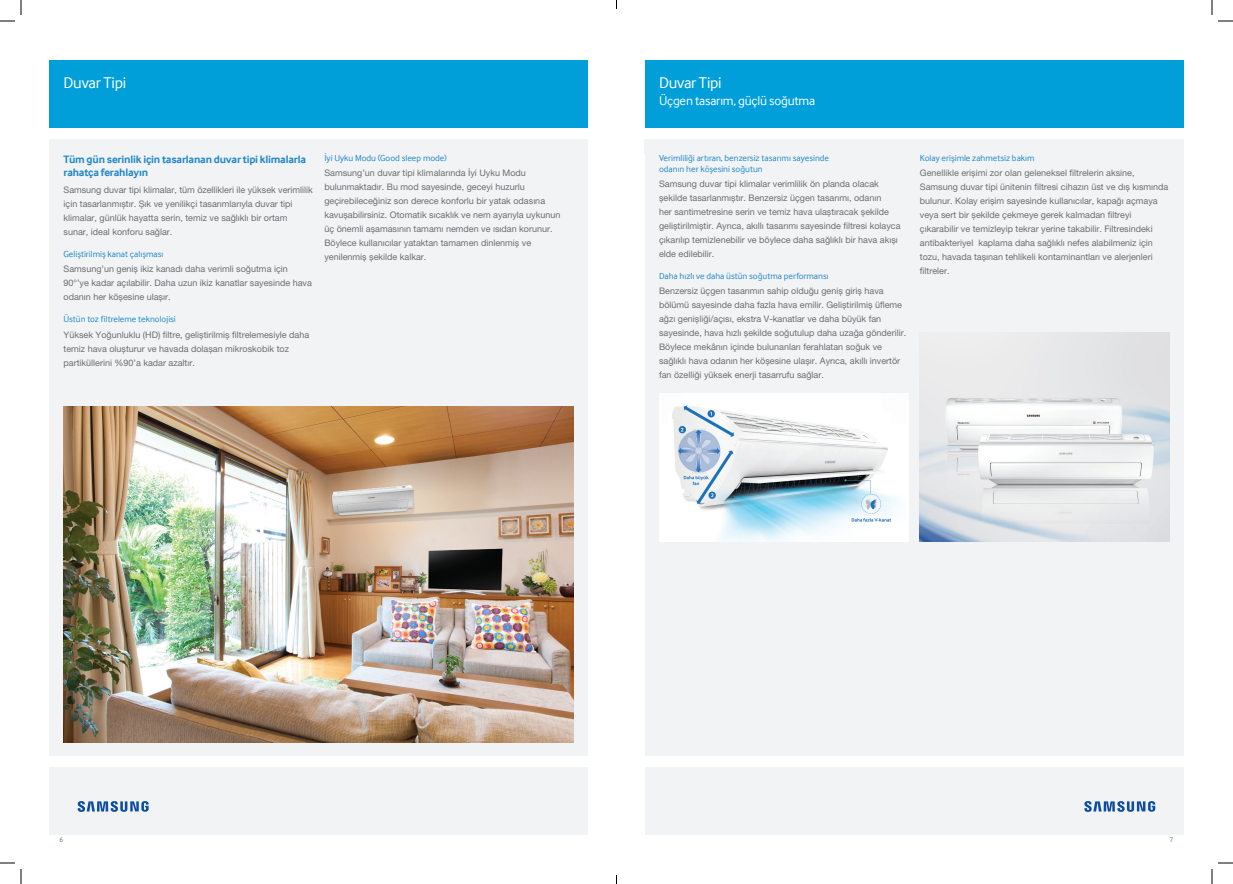
<style>
.page{position:relative;width:1233px;height:884px;background:#fff}
.page>*{position:absolute;margin:0;border:0;box-sizing:border-box;transform-origin:0 0}
.t1{font:16px "Samsung Inter Face";letter-spacing:-.02em;color:#fff}
.t2{font:13px "Samsung Inter Face";letter-spacing:-.02em;color:#fff}
.t3{font:700 11px/13px "Samsung Inter Face";letter-spacing:-.02em;color:#2088c9}
.t4{font:9px/14px "Helvetica Neue LT Pro";color:#6c6d70}
.t5{font:9px/10.8px "Samsung Inter Face";color:#2088c9}
.t6{font:7px "Samsung Inter Face";color:#6c6d70;scale:.95 1}
</style>
<div class="page">
<div style="left:49px;top:767px;width:539px;height:68px;background:#f2f3f4"></div>
<div style="left:645px;top:767px;width:538px;height:68px;background:#f2f3f4"></div>
<div style="left:49px;top:61px;width:539px;height:67px;background:#009fda"></div>
<div style="left:49px;top:139px;width:539px;height:617px;background:#f2f3f4"></div>
<div style="left:645px;top:61px;width:538px;height:67px;background:#009fda"></div>
<div style="left:645px;top:139px;width:538px;height:617px;background:#f2f3f4"></div>
<svg style="left:1084px;top:801px;width:71px;height:11px"></svg>
<svg style="left:78px;top:801px;width:71px;height:11px"></svg>
<img style="left:64px;top:406px;width:510px;height:336px">
<img style="left:920px;top:332px;width:249px;height:209px">
<img style="left:659px;top:394px;width:249px;height:147px">
<svg style="left:1218px;top:20px;width:15px;height:2px"></svg>
<svg style="left:1218px;top:862px;width:15px;height:2px"></svg>
<svg style="left:0;top:0;width:22px;height:22px"></svg>
<svg style="left:0;top:862px;width:22px;height:22px"></svg>
<svg style="left:1211px;top:0;width:1px;height:15px"></svg>
<svg style="left:1211px;top:869px;width:1px;height:15px"></svg>
<h1 class="t1" style="left:64px;top:74px;width:64px">Duvar Tipi</h1>
<p class="t3" style="left:64px;top:152px;width:244px">Tüm gün serinlik için tasarlanan duvar tipi klimalarla rahatça ferahlayın</p>
<p class="t4" style="left:64px;top:182px;width:251px">Samsung duvar tipi klimalar, tüm özellikleri ile yüksek verimlilik için tasarlanmıştır. Şık ve yenilikçi tasarımlarıyla duvar tipi klimalar, günlük hayatta serin, temiz ve sağlıklı bir ortam sunar, ideal konforu sağlar.</p>
<p class="t5" style="left:64px;top:249px;width:101px">Geliştirilmiş kanat çalışması</p>
<p class="t4" style="left:64px;top:262px;width:250px">Samsung’un geniş ikiz kanadı daha verimli soğutma için<br>90°’ye kadar açılabilir. Daha uzun ikiz kanatlar sayesinde hava odanın her köşesine ulaşır.</p>
<p class="t5" style="left:64px;top:314px;width:114px">Üstün toz filtreleme teknolojisi</p>
<p class="t4" style="left:64px;top:327px;width:247px">Yüksek Yoğunluklu (HD) filtre, geliştirilmiş filtrelemesiyle daha temiz hava oluşturur ve havada dolaşan mikroskobik toz partiküllerini %90’a kadar azaltır.</p>
<p class="t5" style="left:324px;top:152px;width:124px">İyi Uyku Modu (Good sleep mode)</p>
<p class="t4" style="left:324px;top:166px;width:237px">Samsung’un duvar tipi klimalarında İyi Uyku Modu bulunmaktadır. Bu mod sayesinde, geceyi huzurlu geçirebileceğiniz son derece konforlu bir yatak odasına kavuşabilirsiniz. Otomatik sıcaklık ve nem ayarıyla uykunun üç önemli aşamasının tamamı nemden ve ısıdan korunur.<br>Böylece kullanıcılar yataktan tamamen dinlenmiş ve yenilenmiş şekilde kalkar.</p>
<h1 class="t1" style="left:659px;top:74px;width:64px">Duvar Tipi</h1>
<h2 class="t2" style="left:659px;top:93px;width:158px">Üçgen tasarım, güçlü soğutma</h2>
<p class="t5" style="left:659px;top:152px;width:171px">Verimliliği artıran, benzersiz tasarımı sayesinde odanın her köşesini soğutun</p>
<p class="t4" style="left:659px;top:176px;width:243px">Samsung duvar tipi klimalar verimlilik ön planda olacak şekilde tasarlanmıştır. Benzersiz üçgen tasarımı, odanın<br>her santimetresine serin ve temiz hava ulaştıracak şekilde geliştirilmiştir. Ayrıca, akıllı tasarımı sayesinde filtresi kolayca çıkarılıp temizlenebilir ve böylece daha sağlıklı bir hava akışı elde edilebilir.</p>
<p class="t5" style="left:659px;top:271px;width:171px">Daha hızlı ve daha üstün soğutma performansı</p>
<p class="t4" style="left:659px;top:284px;width:249px">Benzersiz üçgen tasarımın sahip olduğu geniş giriş hava bölümü sayesinde daha fazla hava emilir. Geliştirilmiş üfleme ağzı genişliği/açısı, ekstra V-kanatlar ve daha büyük fan sayesinde, hava hızlı şekilde soğutulup daha uzağa gönderilir.<br>Böylece mekânın içinde bulunanları ferahlatan soğuk ve sağlıklı hava odanın her köşesine ulaşır. Ayrıca, akıllı invertör fan özelliği yüksek enerji tasarrufu sağlar.</p>
<p class="t5" style="left:920px;top:152px;width:116px">Kolay erişimle zahmetsiz bakım</p>
<p class="t4" style="left:920px;top:166px;width:250px">Genellikle erişimi zor olan geleneksel filtrelerin aksine, Samsung duvar tipi ünitenin filtresi cihazın üst ve dış kısmında bulunur. Kolay erişim sayesinde kullanıcılar, kapağı açmaya veya sert bir şekilde çekmeye gerek kalmadan filtreyi çıkarabilir ve temizleyip tekrar yerine takabilir. Filtresindeki antibakteriyel kaplama daha sağlıklı nefes alabilmeniz için tozu, havada taşınan tehlikeli kontaminantları ve alerjenleri filtreler.</p>
<p class="t6" style="left:59px;top:836px;width:5px">6</p>
<p class="t6" style="left:1169px;top:836px;width:5px">7</p>
</div>
